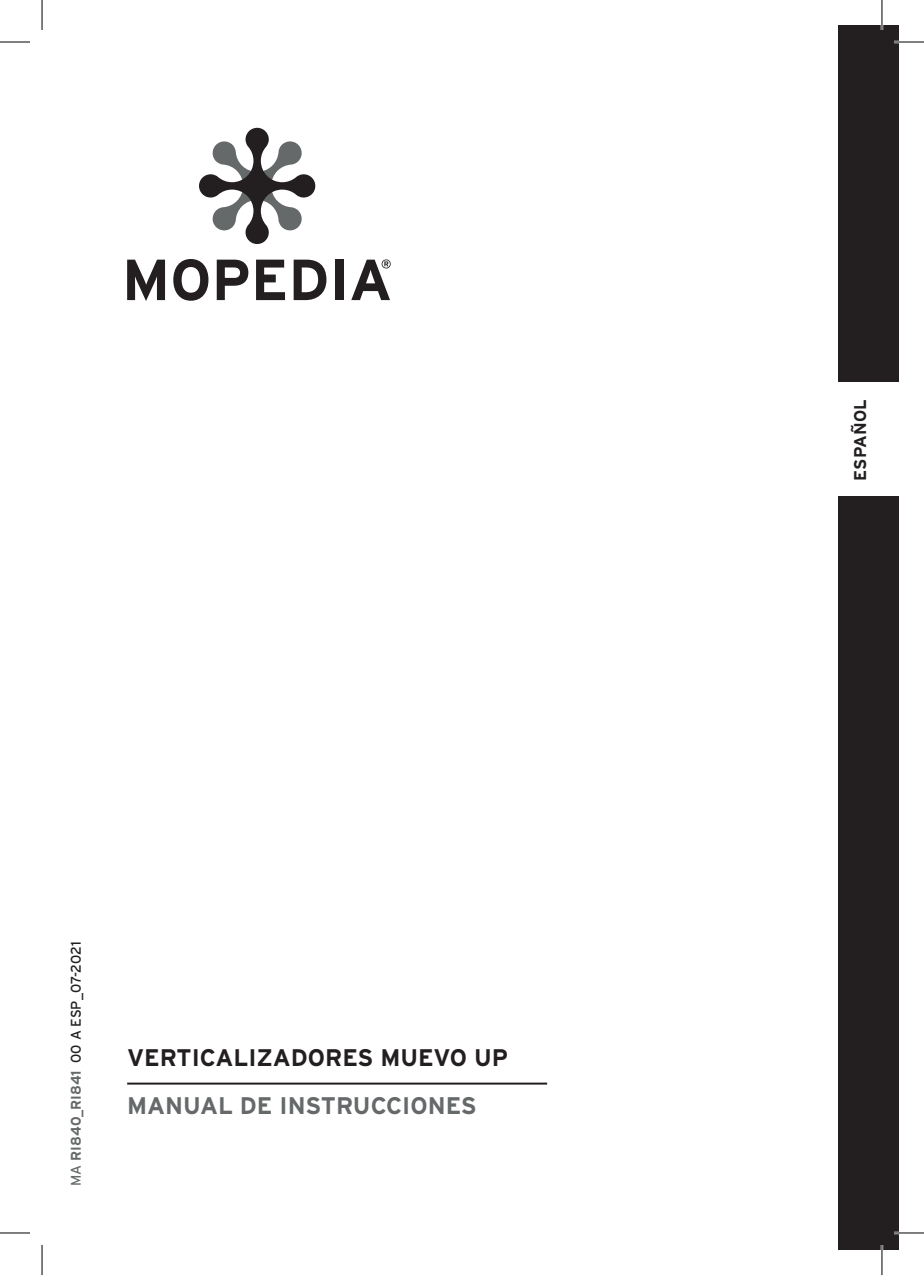
<style>
.page{position:relative;width:924px;height:1275px;background:#fff}
.page>*{position:absolute;margin:0;border:0;box-sizing:border-box;transform-origin:0 0}
.t1{font:700 24px "Interstate";color:#231f20}
.t2{font:700 24px "Interstate";color:#65696a}
.t3{font:700 17px "Interstate";letter-spacing:.005em;color:#231f20}
.t4{font:14px "Interstate";letter-spacing:-.005em;color:#231f20}
.s1{color:#65696a}
.s2{font-weight:700;color:#65696a}
</style>
<div class="page">
<hr style="left:127px;top:1082px;width:420px;height:2px;background:#231f20">
<svg style="left:199px;top:128px;width:116px;height:116px"></svg>
<svg style="left:127px;top:260px;width:38px;height:41px"></svg>
<svg style="left:173px;top:259px;width:35px;height:42px"></svg>
<svg style="left:217px;top:260px;width:31px;height:40px"></svg>
<svg style="left:256px;top:260px;width:29px;height:40px"></svg>
<svg style="left:293px;top:260px;width:33px;height:40px"></svg>
<div style="left:335px;top:260px;width:8px;height:40px;background:#231f20"></div>
<svg style="left:351px;top:259px;width:39px;height:41px"></svg>
<div style="left:838px;top:25px;width:60px;height:1225px;background:#231f20"></div>
<div style="left:833px;top:382px;width:65px;height:114px;background:#fff"></div>
<hr style="left:893px;top:41px;width:30px;height:2px;background:#fff">
<hr style="left:893px;top:1231px;width:30px;height:3px;background:#fff">
<hr style="left:880px;top:0;width:2px;height:30px;background:#fff">
<hr style="left:880px;top:1245px;width:2px;height:30px;background:#fff">
<hr style="left:0;top:42px;width:30px;height:1px;background:#000">
<hr style="left:893px;top:42px;width:30px;height:1px;background:#000">
<hr style="left:0;top:1232px;width:30px;height:1px;background:#000">
<hr style="left:893px;top:1232px;width:30px;height:1px;background:#000">
<hr style="left:42px;top:0;width:1px;height:30px;background:#000">
<hr style="left:42px;top:1245px;width:1px;height:30px;background:#000">
<hr style="left:881px;top:0;width:1px;height:30px;background:#000">
<hr style="left:881px;top:1245px;width:1px;height:30px;background:#000">
<p class="t4" style="left:68px;top:1185px;width:246px;rotate:-90deg"><span class="s1">MA</span> <span class="s2">RI840_RI841</span> 00 A ESP_07-2021</p>
<h1 class="t1" style="left:127px;top:1043px;width:382px">VERTICALIZADORES MUEVO UP</h1>
<h1 class="t2" style="left:127px;top:1091px;width:351px">MANUAL DE INSTRUCCIONES</h1>
<p class="t3" style="left:850px;top:480px;width:83px;rotate:-90deg">ESPAÑOL</p>
</div>
